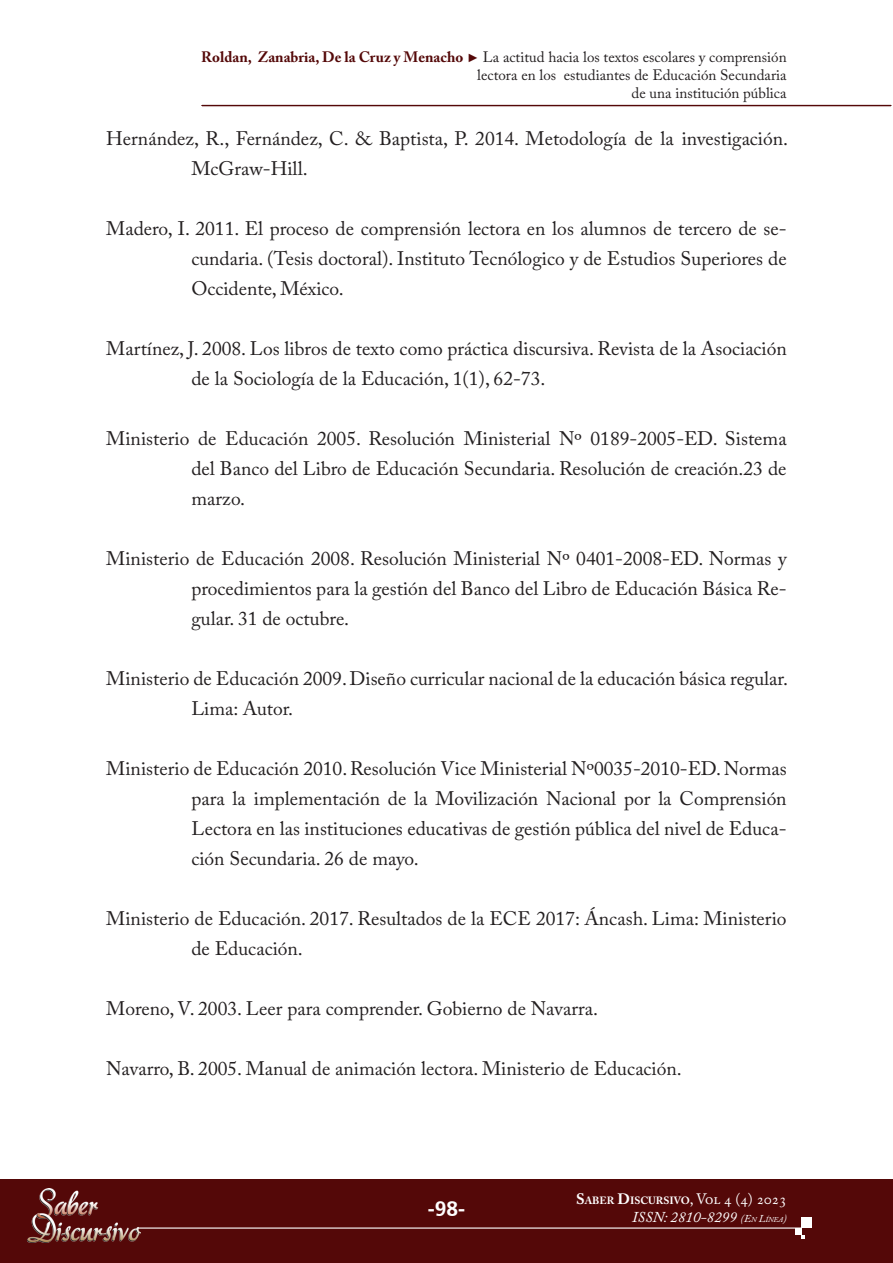
<style>
.page{position:relative;width:893px;height:1263px;background:#fff}
.page>*{position:absolute;margin:0;border:0;box-sizing:border-box;transform-origin:0 0}
.t1{font:700 21px "Frutiger SBIN Bdv 1";color:#fff}
.Referencias_Articulo{font:19.5px/30px "Adobe Caslon Pro";color:#231f20}
.t2{font:15px/18px "Adobe Caslon Pro";color:#231f20;text-align:right}
.t3{font:italic 15px "Adobe Caslon Pro";color:#fff}
.t4{font:700 10.5px "Adobe Caslon Pro";color:#fff}
.s1{font-weight:700;color:#540808}
.s2{font-family:"Arial";font-size:12px;color:#540808}
.s3{font-size:15px}
.s4{font-weight:400;font-size:15px}
.s5{font-size:10.5px}
.s6{font-size:7.35px}
</style>
<div class="page">
<div style="left:0;top:1179px;width:893px;height:84px;background:#540808"></div>
<hr style="left:138px;top:1227px;width:664px;height:1px;background:#fff">
<svg style="left:802px;top:1235px;width:3px;height:4px"></svg>
<div style="left:795px;top:1228px;width:7px;height:7px;background:#fff"></div>
<div style="left:802px;top:1217px;width:10px;height:10px;background:#fff"></div>
<img style="left:27px;top:1189px;width:114px;height:54px">
<svg style="left:201px;top:104px;width:691px;height:3px;background:#ac8787"></svg>
<p class="t2" style="left:201px;top:48px;width:587px"><span class="s1">Roldan, Zanabria, De la Cruz y Menacho</span> <span class="s2">►</span> La actitud hacia los textos escolares y comprensión lectora en los estudiantes de Educación Secundaria<br>de una institución pública</p>
<p class="Referencias_Articulo" style="left:191px;top:124px;width:598px;text-indent:-85px">Hernández, R., Fernández, C. &amp; Baptista, P. 2014. Metodología de la investigación.<br>McGraw-Hill.</p>
<p class="Referencias_Articulo" style="left:191px;top:214px;width:597px;text-align:justify;text-indent:-85px">Madero, I. 2011. El proceso de comprensión lectora en los alumnos de tercero de se&shy;cundaria. (Tesis doctoral). Instituto Tecnólogico y de Estudios Superiores de Occidente, México.</p>
<p class="Referencias_Articulo" style="left:191px;top:334px;width:597px;text-indent:-85px">Martínez, J. 2008. Los libros de texto como práctica discursiva. Revista de la Asociación de la Sociología de la Educación, 1(1), 62-73.</p>
<p class="Referencias_Articulo" style="left:191px;top:424px;width:597px;text-align:justify;text-indent:-85px">Ministerio de Educación 2005. Resolución Ministerial Nº 0189-2005-ED. Sistema del Banco del Libro de Educación Secundaria. Resolución de creación.23 de marzo.</p>
<p class="Referencias_Articulo" style="left:191px;top:544px;width:597px;text-align:justify;text-indent:-85px">Ministerio de Educación 2008. Resolución Ministerial Nº 0401-2008-ED. Normas y procedimientos para la gestión del Banco del Libro de Educación Básica Re&shy;gular. 31 de octubre.</p>
<p class="Referencias_Articulo" style="left:191px;top:664px;width:598px;text-indent:-85px">Ministerio de Educación 2009. Diseño curricular nacional de la educación básica regular.<br>Lima: Autor.</p>
<p class="Referencias_Articulo" style="left:191px;top:754px;width:597px;text-align:justify;text-indent:-85px">Ministerio de Educación 2010. Resolución Vice Ministerial Nº0035-2010-ED. Normas para la implementación de la Movilización Nacional por la Comprensión Lectora en las instituciones educativas de gestión pública del nivel de Educa&shy;ción Secundaria. 26 de mayo.</p>
<p class="Referencias_Articulo" style="left:191px;top:904px;width:597px;text-indent:-85px">Ministerio de Educación. 2017. Resultados de la ECE 2017: Áncash. Lima: Ministerio de Educación.</p>
<p class="Referencias_Articulo" style="left:106px;top:994px;width:493px">Moreno, V. 2003. Leer para comprender. Gobierno de Navarra.</p>
<p class="Referencias_Articulo" style="left:106px;top:1054px;width:577px">Navarro, B. 2005. Manual de animación lectora. Ministerio de Educación.</p>
<p class="t1" style="left:428px;top:1196px;width:39px">-98-</p>
<p class="t4" style="left:576px;top:1194px;width:212px"><span class="s3">S</span>ABER <span class="s3">D</span>ISCURSIVO<span class="s4">, Vol 4 (4) 2023</span></p>
<p class="t3" style="left:632px;top:1208px;width:156px">ISSN: 2810-8299 <span class="s5">(E</span><span class="s6">N</span> <span class="s5">L</span><span class="s6">ÍNEA</span><span class="s5">)</span></p>
</div>
